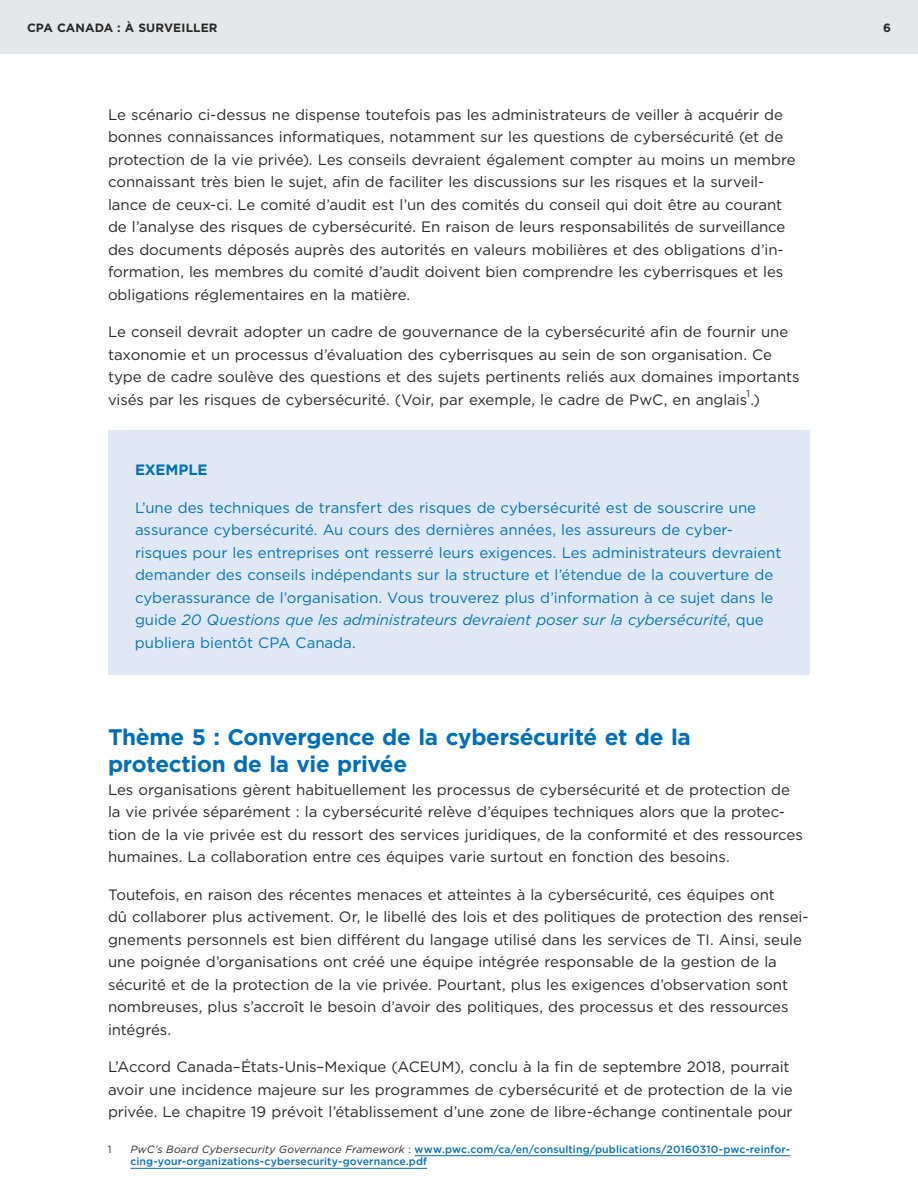
<style>
.page{position:relative;width:918px;height:1188px;background:#fff}
.page>*{position:absolute;margin:0;border:0;box-sizing:border-box;transform-origin:0 0}
.t1{font:700 22.5px/27px "Gotham";letter-spacing:-.015em;color:#006fba}
.t2{font:15px/22.5px "Gotham";letter-spacing:-.005em;color:#292829}
.t3{font:15px/22.5px "Gotham";letter-spacing:-.005em;color:#0074bc}
.t4{font:700 15px "Gotham";letter-spacing:-.01em;color:#006fba}
.t5{font:700 12px "Gotham";letter-spacing:.005em;color:#292829}
.t6{font:500 10.5px/12.6px "Gotham";letter-spacing:.01em;color:#006fba}
.t7{font:10.5px "Gotham";color:#292829}
.t8{font:9.75px "Gotham";color:#292829}
.s1{font-style:italic}
.s2{font-weight:400;font-style:italic;color:#292829}
.s3{font-weight:400;color:#292829}
</style>
<div class="page">
<div style="left:0;top:0;width:918px;height:54px;background:#e6e7e8"></div>
<div style="left:108px;top:430px;width:702px;height:245px;background:#e1e8f5"></div>
<hr style="left:415px;top:1155px;width:375px;height:1px;background:#006fba">
<hr style="left:130px;top:1168px;width:297px;height:1px;background:#006fba">
<p class="t5" style="left:27px;top:20px;width:192px">CPA CANADA : À SURVEILLER</p>
<p class="t5" style="left:883px;top:20px;width:9px">6</p>
<p class="t2" style="left:108px;top:103px;width:689px">Le scénario ci-dessus ne dispense toutefois pas les administrateurs de veiller à acquérir de bonnes connaissances informatiques, notamment sur les questions de cybersécurité (et de protection de la vie privée). Les conseils devraient également compter au moins un membre connaissant très bien le sujet, afin de faciliter les discussions sur les risques et la surveil&shy;lance de ceux-ci. Le comité d’audit est l’un des comités du conseil qui doit être au courant de l’analyse des risques de cybersécurité. En raison de leurs responsabilités de surveillance des documents déposés auprès des autorités en valeurs mobilières et des obligations d’in&shy;formation, les membres du comité d’audit doivent bien comprendre les cyberrisques et les obligations réglementaires en la matière.</p>
<p class="t2" style="left:108px;top:321px;width:693px">Le conseil devrait adopter un cadre de gouvernance de la cybersécurité afin de fournir une taxonomie et un processus d’évaluation des cyberrisques au sein de son organisation. Ce type de cadre soulève des questions et des sujets pertinents reliés aux domaines importants visés par les risques de cybersécurité. (Voir, par exemple, le cadre de PwC, en anglais .)</p>
<p class="t8" style="left:747px;top:388px;width:5px">1</p>
<p class="t4" style="left:135px;top:460px;width:74px">EXEMPLE</p>
<p class="t3" style="left:135px;top:496px;width:648px">L’une des techniques de transfert des risques de cybersécurité est de souscrire une assurance cybersécurité. Au cours des dernières années, les assureurs de cyber&shy;risques pour les entreprises ont resserré leurs exigences. Les administrateurs devraient demander des conseils indépendants sur la structure et l’étendue de la couverture de cyberassurance de l’organisation. Vous trouverez plus d’information à ce sujet dans le guide <span class="s1">20 Questions que les administrateurs devraient poser sur la cybersécurité</span>, que publiera bientôt CPA Canada.</p>
<h2 class="t1" style="left:108px;top:724px;width:584px">Thème 5 : Convergence de la cybersécurité et de la protection de la vie privée</h2>
<p class="t2" style="left:108px;top:778px;width:696px">Les organisations gèrent habituellement les processus de cybersécurité et de protection de la vie privée séparément : la cybersécurité relève d’équipes techniques alors que la protec&shy;tion de la vie privée est du ressort des services juridiques, de la conformité et des ressources humaines. La collaboration entre ces équipes varie surtout en fonction des besoins.</p>
<p class="t2" style="left:108px;top:883px;width:702px">Toutefois, en raison des récentes menaces et atteintes à la cybersécurité, ces équipes ont<br>dû collaborer plus activement. Or, le libellé des lois et des politiques de protection des rensei&shy;gnements personnels est bien différent du langage utilisé dans les services de TI. Ainsi, seule une poignée d’organisations ont créé une équipe intégrée responsable de la gestion de la sécurité et de la protection de la vie privée. Pourtant, plus les exigences d’observation sont nombreuses, plus s’accroît le besoin d’avoir des politiques, des processus et des ressources intégrés.</p>
<p class="t2" style="left:108px;top:1056px;width:686px">L’Accord Canada–États-Unis–Mexique (ACEUM), conclu à la fin de septembre 2018, pourrait avoir une incidence majeure sur les programmes de cybersécurité et de protection de la vie privée. Le chapitre 19 prévoit l’établissement d’une zone de libre-échange continentale pour</p>
<p class="t7" style="left:108px;top:1142px;width:5px">1</p>
<p class="t6" style="left:131px;top:1143px;width:661px"><span class="s2">PwC’s Board Cybersecurity Governance Framework</span> <span class="s3">:</span> www.pwc.com/ca/en/consulting/publications/20160310-pwc-reinfor&shy;cing-your-organizations-cybersecurity-governance.pdf</p>
</div>
